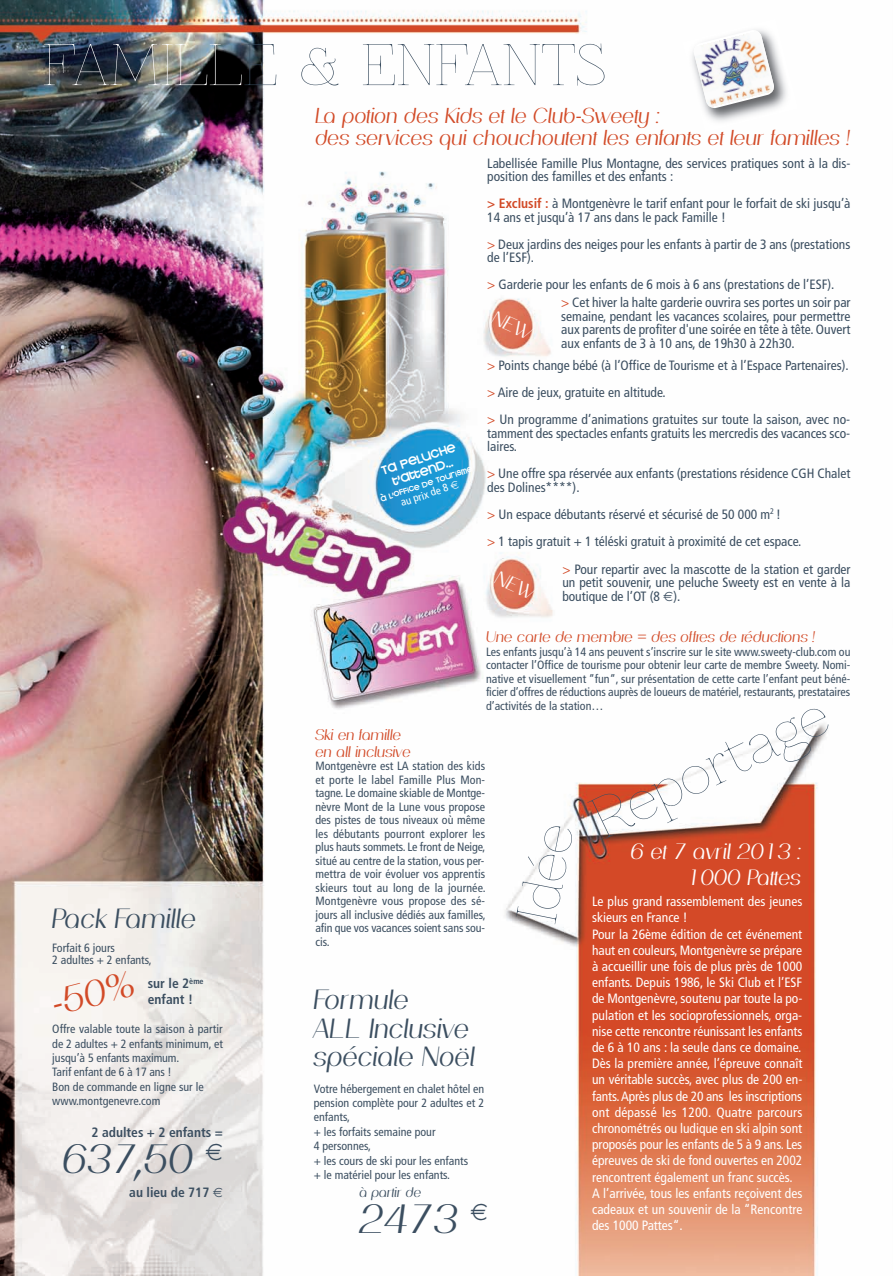
<style>
.page{position:relative;width:893px;height:1276px;background:#fff}
.page>*{position:absolute;margin:0;border:0;box-sizing:border-box;transform-origin:0 0}
.t1{font:54px "Znikomit";color:#3b4e60}
.t2{font:53.25px "Znikomit";color:#3b4e60}
.t3{font:52.5px "Znikomit";color:#3b4e60}
.t4{font:italic 39.75px "Passion Sans P Daf";color:#3b4e60}
.t5{font:italic 35.55px "Passion Sans P Daf";color:#d24a27}
.t6{font:italic 27px/28.5px "Passion Sans P Daf";color:#3b4e60}
.t7{font:italic 21.45px/25.8px "Passion Sans P Daf";color:#fff;text-align:right}
.t8{font:italic 21px/22.5px "Passion Sans P Daf";color:#d24a27}
.t9{font:italic 15px/16.5px "Passion Sans P Daf";color:#d24a27}
.t10{font:condensed 13.5px/13.5px "Frutiger";color:#3b4e60}
.t11{font:condensed 13.5px/16.2px "Frutiger";color:#fff}
.t12{font:700 condensed 13.5px/16.2px "Frutiger";color:#3b4e60}
.t13{font:13.5px/13.5px "Kravitz Extra Thermal";color:#fff;text-align:center}
.t14{font:italic 13.5px "Passion Sans P Daf";color:#3b4e60}
.t15{font:condensed 12px/13.5px "Frutiger";color:#3b4e60}
.t16{font:condensed 11.1px "Frutiger";color:#fff}
.t17{font:8.55px "Kravitz Extra Thermal";color:#fff}
.s1{color:#fff}
.s2{font-weight:700;color:#d24a27}
.s3{color:#d24a27}
</style>
<div class="page">
<img style="left:0;top:0;width:827px;height:1276px">
<img style="left:682px;top:18px;width:116px;height:114px">
<svg style="left:693px;top:29px;width:82px;height:80px"></svg>
<img style="left:693px;top:31px;width:82px;height:76px">
<svg style="left:206px;top:1143px;width:16px;height:17px"></svg>
<svg style="left:213px;top:1187px;width:9px;height:10px"></svg>
<svg style="left:471px;top:1203px;width:16px;height:17px"></svg>
<svg style="left:664px;top:591px;width:9px;height:10px"></svg>
<svg style="left:450px;top:480px;width:9px;height:10px"></svg>
<svg style="left:491px;top:310px;width:44px;height:30px"></svg>
<svg style="left:494px;top:571px;width:44px;height:29px"></svg>
<p class="t1" style="left:43px;top:35px;width:565px"><span class="s1">FAMILL</span>E &amp; ENFANTS</p>
<p class="t8" style="left:315px;top:104px;width:536px">La potion des Kids et le Club-Sweety :<br>des services qui chouchoutent les enfants et leur familles !</p>
<p class="t10" style="left:487px;top:157px;width:365px">Labellisée Famille Plus Montagne, des services pratiques sont à la dis&shy;position des familles et des enfants :</p>
<p class="t10" style="left:487px;top:198px;width:365px"><span class="s2">&gt; Exclusif :</span> à Montgenèvre le tarif enfant pour le forfait de ski jusqu’à<br>14 ans et jusqu’à 17 ans dans le pack Famille !</p>
<p class="t10" style="left:487px;top:238px;width:365px"><span class="s3">&gt;</span> Deux jardins des neiges pour les enfants à partir de 3 ans (prestations de l’ESF).</p>
<p class="t10" style="left:487px;top:279px;width:349px"><span class="s3">&gt;</span> Garderie pour les enfants de 6 mois à 6 ans (prestations de l’ESF).</p>
<p class="t6" style="left:52px;top:904px;width:146px">Pack Famille</p>
<p class="t15" style="left:52px;top:942px;width:101px;line-height:12px">Forfait 6 jours<br>2 adultes + 2 enfants,</p>
<p class="t5" style="left:47px;top:983px;width:86px;rotate:-14deg">-50%</p>
<p class="t12" style="left:148px;top:976px;width:57px">sur le 2<sup>ème </sup>enfant !</p>
<p class="t15" style="left:52px;top:1023px;width:172px;line-height:14.4px">Offre valable toute la saison à partir de 2 adultes + 2 enfants minimum, et jusqu’à 5 enfants maximum.<br>Tarif enfant de 6 à 17 ans !<br>Bon de commande en ligne sur le www.montgenevre.com</p>
<p class="t12" style="left:91px;top:1125px;width:133px">2 adultes + 2 enfants =</p>
<p class="t4" style="left:63px;top:1135px;width:132px">637,50</p>
<p class="t12" style="left:129px;top:1185px;width:82px">au lieu de 717</p>
<p class="t13" style="left:379px;top:464px;width:79px;rotate:-18deg">Ta Peluche t’attend...</p>
<p class="t17" style="left:379px;top:493px;width:98px;rotate:-18deg">à l’Office de Tourisme</p>
<p class="t16" style="left:400px;top:498px;width:51px;rotate:-18deg">au prix de 8</p>
<p class="t10" style="left:561px;top:297px;width:291px;text-align:justify"><span class="s3">&gt;</span> Cet hiver la halte garderie ouvrira ses portes un soir par semaine, pendant les vacances scolaires, pour permettre aux parents de profiter d'une soirée en tête à tête. Ouvert aux enfants de 3 à 10 ans, de 19h30 à 22h30.</p>
<p class="t10" style="left:487px;top:353px;width:364px;line-height:27px"><span class="s3">&gt;</span> Points change bébé (à l’Office de Tourisme et à l’Espace Partenaires). <span class="s3">&gt;</span> Aire de jeux, gratuite en altitude.<br><span class="s3">&gt;</span> Un programme d’animations gratuites sur toute la saison, avec no-</p>
<p class="t10" style="left:487px;top:427px;width:364px">tamment des spectacles enfants gratuits les mercredis des vacances sco&shy;laires.</p>
<p class="t10" style="left:487px;top:468px;width:365px"><span class="s3">&gt;</span> Une offre spa réservée aux enfants (prestations résidence CGH Chalet des Dolines****).</p>
<p class="t10" style="left:487px;top:502px;width:316px;line-height:27px"><span class="s3">&gt;</span> Un espace débutants réservé et sécurisé de 50 000 m<sup>2</sup> !<br><span class="s3">&gt;</span> 1 tapis gratuit + 1 téléski gratuit à proximité de cet espace.</p>
<p class="t10" style="left:562px;top:563px;width:290px;text-align:justify"><span class="s3">&gt;</span> Pour repartir avec la mascotte de la station et garder un petit souvenir, une peluche Sweety est en vente à la boutique de l’OT (8 ).</p>
<p class="t9" style="left:486px;top:629px;width:331px">Une carte de membre = des offres de réductions !</p>
<p class="t15" style="left:486px;top:646px;width:366px;text-align:justify">Les enfants jusqu’à 14 ans peuvent s’inscrire sur le site www.sweety-club.com ou contacter l’Office de tourisme pour obtenir leur carte de membre Sweety. Nomi&shy;native et visuellement “fun“, sur présentation de cette carte l’enfant peut béné&shy;ficier d’offres de réductions auprès de loueurs de matériel, restaurants, prestataires d’activités de la station…</p>
<p class="t2" style="left:582px;top:795px;width:256px;rotate:-26deg">Reportage</p>
<p class="t9" style="left:315px;top:726px;width:97px">Ski en famille en all inclusive</p>
<p class="t15" style="left:315px;top:760px;width:172px;text-align:justify">Montgenèvre est LA station des kids et porte le label Famille Plus Mon&shy;tagne. Le domaine skiable de Montge&shy;nèvre Mont de la Lune vous propose des pistes de tous niveaux où même les débutants pourront explorer les plus hauts sommets. Le front de Neige, situé au centre de la station, vous per&shy;mettra de voir évoluer vos apprentis skieurs tout au long de la journée.<br>Montgenèvre vous propose des sé&shy;jours all inclusive dédiés aux familles, afin que vos vacances soient sans sou&shy;cis.</p>
<p class="t3" style="left:507px;top:916px;width:101px;rotate:-79deg">Idée</p>
<p class="t7" style="left:631px;top:839px;width:172px">6 et 7 avril 2013 :<br>1000 Pattes</p>
<p class="t11" style="left:592px;top:894px;width:212px">Le plus grand rassemblement des jeunes skieurs en France !<br>Pour la 26ème édition de cet événement haut en couleurs, Montgenèvre se prépare à accueillir une fois de plus près de 1000 enfants. Depuis 1986, le Ski Club et l’ESF de Montgenèvre, soutenu par toute la po&shy;pulation et les socioprofessionnels, orga&shy;nise cette rencontre réunissant les enfants de 6 à 10 ans : la seule dans ce domaine.<br>Dès la première année, l’épreuve connaît un véritable succès, avec plus de 200 en&shy;fants. Après plus de 20 ans les inscriptions ont dépassé les 1200. Quatre parcours chronométrés ou ludique en ski alpin sont proposés pour les enfants de 5 à 9 ans. Les épreuves de ski de fond ouvertes en 2002 rencontrent également un franc succès.<br>A l’arrivée, tous les enfants reçoivent des cadeaux et un souvenir de la “Rencontre des 1000 Pattes“.</p>
<p class="t6" style="left:314px;top:985px;width:163px">Formule<br>ALL Inclusive spéciale Noël</p>
<p class="t15" style="left:314px;top:1082px;width:172px;line-height:14.4px">Votre hébergement en chalet hôtel en pension complète pour 2 adultes et 2 enfants,<br>+ les forfaits semaine pour<br>4 personnes,<br>+ les cours de ski pour les enfants<br>+ le matériel pour les enfants.</p>
<p class="t14" style="left:359px;top:1184px;width:63px">à partir de</p>
<p class="t4" style="left:359px;top:1195px;width:100px">2473</p>
</div>
